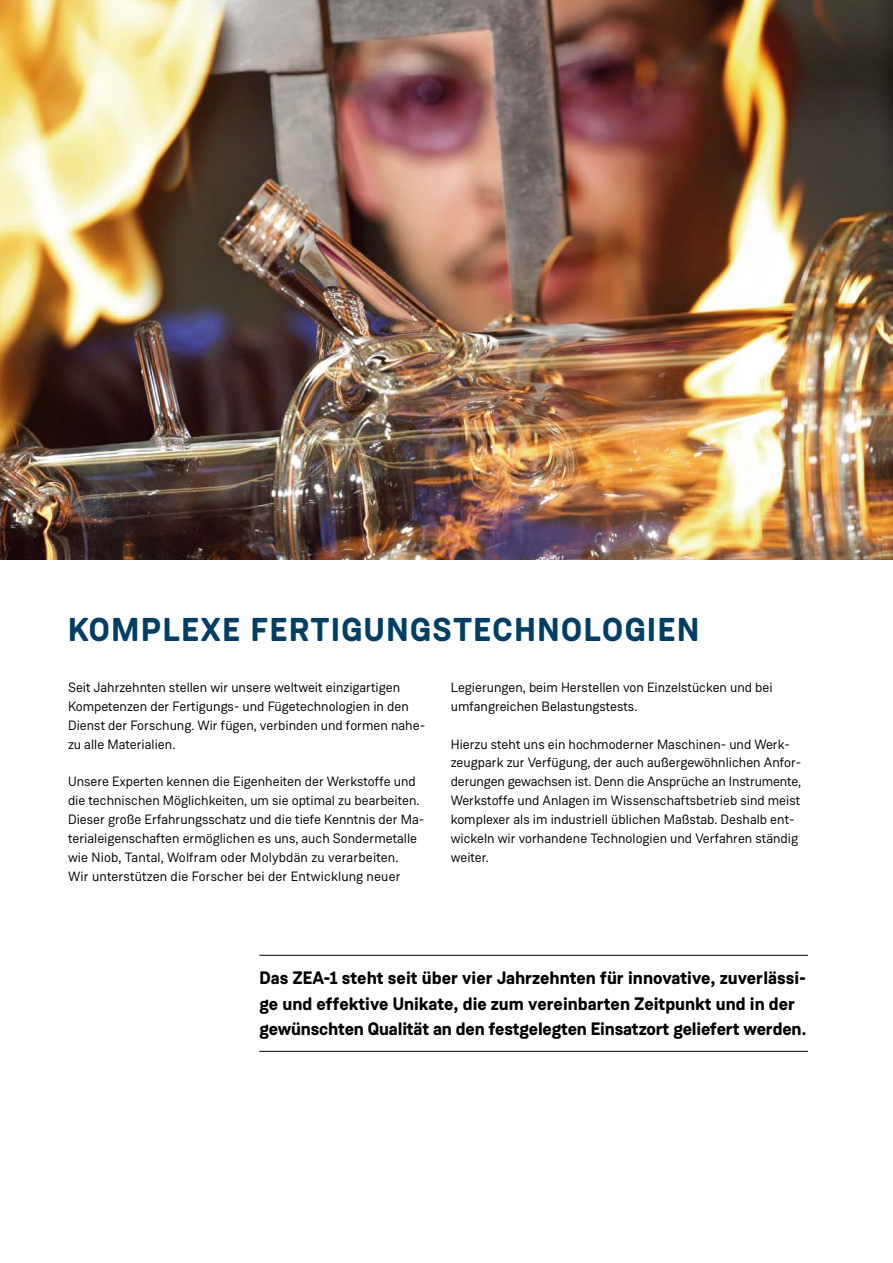
<style>
.page{position:relative;width:893px;height:1263px;background:#fff}
.page>*{position:absolute;margin:0;border:0;box-sizing:border-box;transform-origin:0 0}
.t1{font:700 33px "Weissenhof Grotesk";letter-spacing:.05em;color:#003e66}
.t2{font:700 18px/25.2px "Weissenhof Grotesk";color:#000}
.t3{font:13.5px/18.9px "Weissenhof Grotesk";color:#000}
</style>
<div class="page">
<img style="left:0;top:0;width:893px;height:559px">
<hr style="left:259px;top:955px;width:549px;height:1px;background:#000">
<hr style="left:259px;top:1051px;width:549px;height:1px;background:#000">
<h1 class="t1" style="left:68px;top:609px;width:633px">KOMPLEXE FERTIGUNGSTECHNOLOGIEN</h1>
<p class="t3" style="left:68px;top:678px;width:359px">Seit Jahrzehnten stellen wir unsere weltweit einzigartigen Kompetenzen der Fertigungs- und Fügetechnologien in den Dienst der Forschung. Wir fügen, verbinden und formen nahe&shy;zu alle Materialien.</p>
<p class="t3" style="left:68px;top:772px;width:358px">Unsere Experten kennen die Eigenheiten der Werkstoffe und die technischen Möglichkeiten, um sie optimal zu bearbeiten.<br>Dieser große Erfahrungsschatz und die tiefe Kenntnis der Ma&shy;terialeigenschaften ermöglichen es uns, auch Sondermetalle wie Niob, Tantal, Wolfram oder Molybdän zu verarbeiten.<br>Wir unterstützen die Forscher bei der Entwicklung neuer</p>
<p class="t3" style="left:451px;top:678px;width:323px">Legierungen, beim Herstellen von Einzelstücken und bei umfangreichen Belastungstests.</p>
<p class="t3" style="left:451px;top:734px;width:352px">Hierzu steht uns ein hochmoderner Maschinen- und Werk&shy;zeugpark zur Verfügung, der auch außergewöhnlichen Anfor&shy;derungen gewachsen ist. Denn die Ansprüche an Instrumente, Werkstoffe und Anlagen im Wissenschaftsbetrieb sind meist komplexer als im industriell üblichen Maßstab. Deshalb ent&shy;wickeln wir vorhandene Technologien und Verfahren ständig weiter.</p>
<h2 class="t2" style="left:259px;top:966px;width:549px">Das ZEA-1 steht seit über vier Jahrzehnten für innovative, zuverlässi&shy;ge und effektive Unikate, die zum vereinbarten Zeitpunkt und in der gewünschten Qualität an den festgelegten Einsatzort geliefert werden.</h2>
</div>
